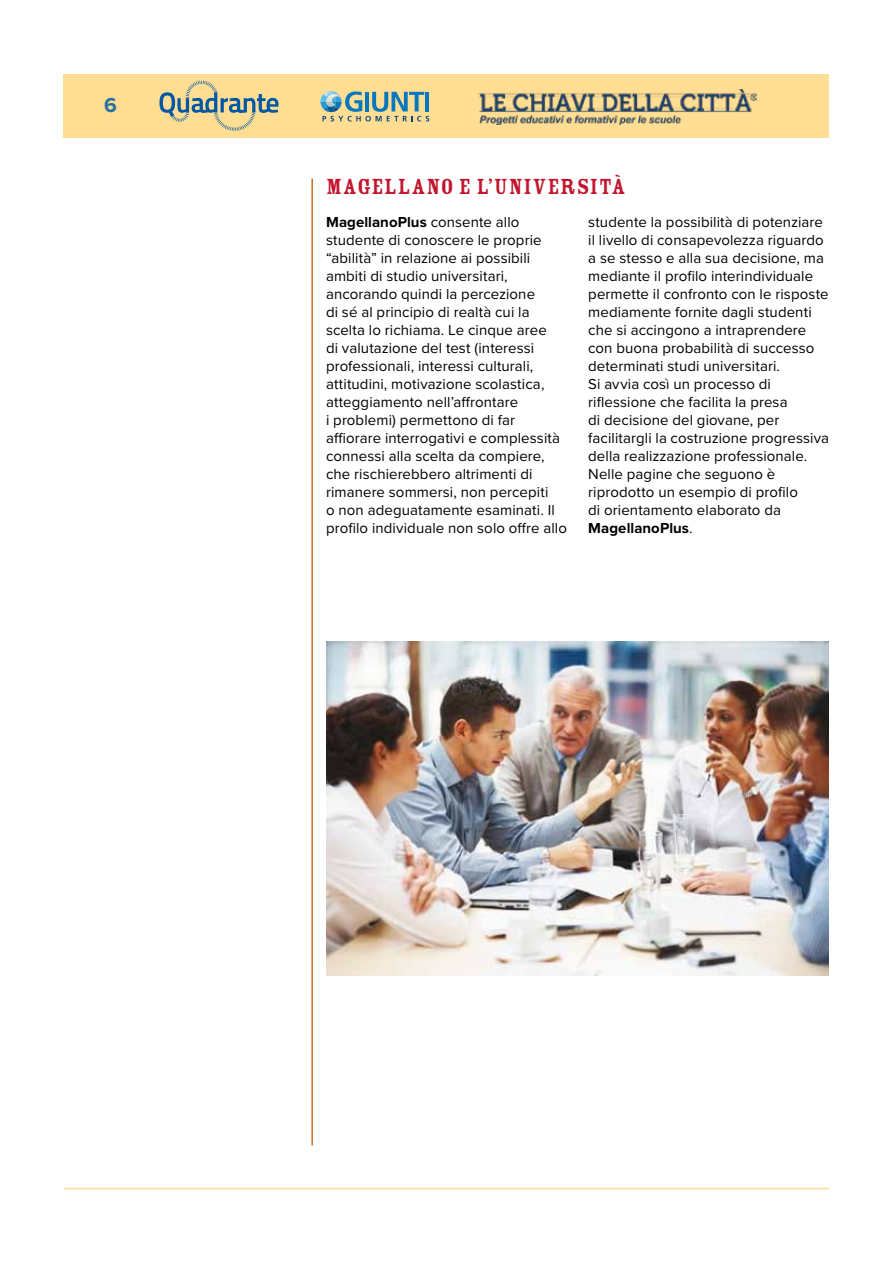
<style>
.page{position:relative;width:893px;height:1263px;background:#fff}
.page>*{position:absolute;margin:0;border:0;box-sizing:border-box;transform-origin:0 0}
.t1{font:24px "Rosewood Std Fill";letter-spacing:.02em;color:#c1162e}
.t2{font:700 21px "Proxima Nova";color:#2770a1}
.t3{font:15px/18px "Proxima Nova";letter-spacing:.005em;color:#000}
.s1{font-weight:700}
</style>
<div class="page">
<div style="left:64px;top:74px;width:765px;height:64px;background:#ffdd93"></div>
<img style="left:478px;top:89px;width:278px;height:35px">
<hr style="left:64px;top:1188px;width:765px;height:1px;background:#ffdd93">
<hr style="left:311px;top:179px;width:2px;height:966px;background:#ce6b20">
<svg style="left:159px;top:81px;width:120px;height:50px"></svg>
<svg style="left:320px;top:91px;width:109px;height:30px"></svg>
<img style="left:327px;top:641px;width:502px;height:334px">
<h2 class="t2" style="left:104px;top:90px;width:14px">6</h2>
<h1 class="t1" style="left:326px;top:174px;width:301px">MAGELLANO E L’UNIVERSITÀ</h1>
<p class="t3" style="left:326px;top:213px;width:242px"><span class="s1">MagellanoPlus</span> consente allo studente di conoscere le proprie “abilità” in relazione ai possibili ambiti di studio universitari, ancorando quindi la percezione<br>di sé al principio di realtà cui la scelta lo richiama. Le cinque aree<br>di valutazione del test (interessi professionali, interessi culturali, attitudini, motivazione scolastica, atteggiamento nell’affrontare<br>i problemi) permettono di far affiorare interrogativi e complessità connessi alla scelta da compiere, che rischierebbero altrimenti di rimanere sommersi, non percepiti<br>o non adeguatamente esaminati. Il profilo individuale non solo offre allo</p>
<p class="t3" style="left:588px;top:213px;width:242px">studente la possibilità di potenziare il livello di consapevolezza riguardo a se stesso e alla sua decisione, ma mediante il profilo interindividuale permette il confronto con le risposte mediamente fornite dagli studenti che si accingono a intraprendere con buona probabilità di successo determinati studi universitari.<br>Si avvia così un processo di riflessione che facilita la presa<br>di decisione del giovane, per facilitargli la costruzione progressiva della realizzazione professionale.<br>Nelle pagine che seguono è riprodotto un esempio di profilo<br>di orientamento elaborato da <span class="s1">MagellanoPlus</span>.</p>
</div>
